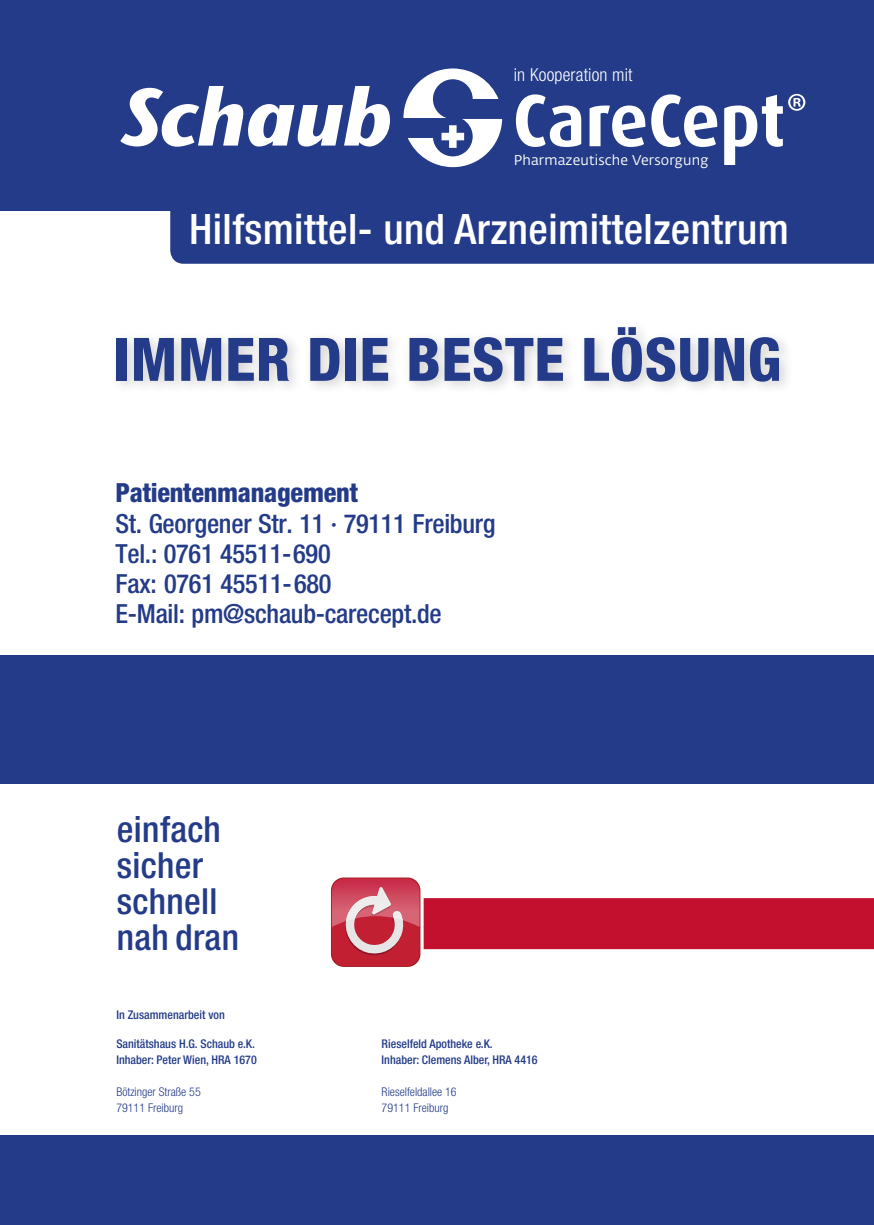
<style>
.page{position:relative;width:874px;height:1225px;background:#fff}
.page>*{position:absolute;margin:0;border:0;box-sizing:border-box;transform-origin:0 0}
.t1{font:800 condensed 60px "Helvetica Neue";letter-spacing:.01em;color:#233b88}
.t2{font:51.2px "Myriad Pro";color:#fff}
.t3{font:500 condensed 42px "Helvetica Neue";letter-spacing:.01em;color:#fff}
.t4{font:500 condensed 36px "Helvetica Neue";letter-spacing:.01em;color:#233b88}
.t5{font:500 condensed 26.4px "Helvetica Neue";letter-spacing:-.01em;color:#233b88}
.t6{font:800 condensed 26.4px "Helvetica Neue";letter-spacing:-.01em;color:#233b88}
.t7{font:300 condensed 18px "Helvetica Neue";letter-spacing:.01em;color:#fff}
.t8{font:14px "Fedra Sans Alt Pro";letter-spacing:.01em;color:#fff}
.t9{font:500 condensed 12px "Helvetica Neue";color:#233b88}
.t10{font:300 condensed 12px "Helvetica Neue";color:#233b88}
</style>
<div class="page">
<svg style="left:331px;top:877px;width:89px;height:90px"></svg>
<div style="left:332px;top:878px;width:87px;height:88px;background:#c21f33;border-radius:13px"></div>
<svg style="left:345px;top:886px;width:528px;height:70px"></svg>
<img style="left:332px;top:878px;width:87px;height:49px">
<img style="left:345px;top:890px;width:1px;height:31px">
<img style="left:346px;top:887px;width:56px;height:34px">
<div style="left:0;top:655px;width:873px;height:129px;background:#233b88"></div>
<div style="left:0;top:1135px;width:873px;height:90px;background:#233b88"></div>
<div style="left:0;top:0;width:873px;height:211px;background:#233b88"></div>
<div style="left:170px;top:211px;width:703px;height:53px;background:#233b88"></div>
<svg style="left:403px;top:68px;width:99px;height:99px"></svg>
<svg style="left:120px;top:86px;width:270px;height:61px"></svg>
<svg style="left:651px;top:94px;width:131px;height:70px"></svg>
<svg style="left:515px;top:94px;width:130px;height:53px"></svg>
<div style="left:110px;top:320px;width:683px;height:76px;background:#231f20;opacity:.2"></div>
<p class="t7" style="left:513px;top:65px;width:120px">in Kooperation mit</p>
<p class="t8" style="left:513px;top:150px;width:196px">Pharmazeutische Versorgung</p>
<p class="t2" style="left:785px;top:80px;width:23px">®</p>
<p class="t3" style="left:189px;top:204px;width:601px">Hilfsmittel- und Arzneimittelzentrum</p>
<p class="t1" style="left:113px;top:322px;width:669px">IMMER DIE BESTE LÖSUNG</p>
<p class="t6" style="left:115px;top:477px;width:244px">Patientenmanagement</p>
<p class="t5" style="left:115px;top:507px;width:381px">St. Georgener Str. 11 · 79111 Freiburg</p>
<p class="t5" style="left:115px;top:537px;width:217px">Tel.: 0761 45511-690</p>
<p class="t5" style="left:115px;top:568px;width:217px">Fax: 0761 45511-680</p>
<p class="t5" style="left:115px;top:598px;width:328px">E-Mail: pm@schaub-carecept.de</p>
<p class="t4" style="left:117px;top:808px;width:105px">einfach</p>
<p class="t4" style="left:117px;top:844px;width:88px">sicher</p>
<p class="t4" style="left:117px;top:880px;width:102px">schnell</p>
<p class="t4" style="left:117px;top:916px;width:124px">nah dran</p>
<p class="t9" style="left:116px;top:1007px;width:110px">In Zusammenarbeit von</p>
<p class="t9" style="left:116px;top:1036px;width:140px">Sanitätshaus H.G. Schaub e.K.</p>
<p class="t9" style="left:116px;top:1052px;width:142px">Inhaber: Peter Wien, HRA 1670</p>
<p class="t10" style="left:116px;top:1085px;width:86px">Bötzinger Straße 55</p>
<p class="t10" style="left:116px;top:1101px;width:68px">79111 Freiburg</p>
<p class="t9" style="left:381px;top:1036px;width:113px">Rieselfeld Apotheke e.K.</p>
<p class="t9" style="left:381px;top:1052px;width:157px">Inhaber: Clemens Alber, HRA 4416</p>
<p class="t10" style="left:381px;top:1085px;width:76px">Rieselfeldallee 16</p>
<p class="t10" style="left:381px;top:1101px;width:68px">79111 Freiburg</p>
</div>
